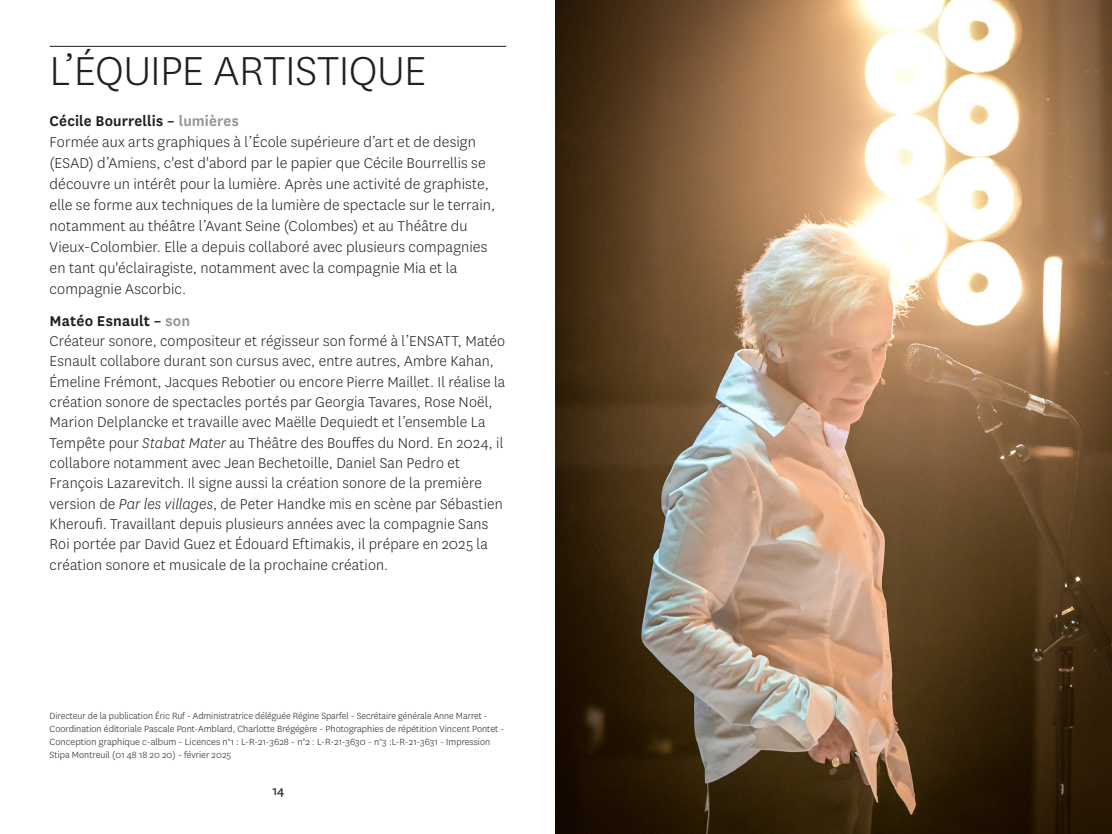
<style>
.page{position:relative;width:1112px;height:834px;background:#fff}
.page>*{position:absolute;margin:0;border:0;box-sizing:border-box;transform-origin:0 0}
.Titre_de_sections{font:300 47.25px "National";letter-spacing:-.01em;color:#231f20}
.Texte_en_National{font:300 16.62px/20.3px "National";letter-spacing:.01em;color:#231f20}
.Texte_en_National-2{font:600 16.62px "National";letter-spacing:.01em;color:#231f20}
.t1{font:14px "National";color:#231f20}
.notations{font:300 10.5px/13px "National";letter-spacing:.005em;color:#231f20;scale:.96 1}
.notations-2{font:300 10.5px/13px "National";letter-spacing:.005em;color:#231f20}
.s1{color:#939598}
.s2{font-style:italic}
</style>
<div class="page">
<hr style="left:50px;top:46px;width:456px;height:1px;background:#231f20">
<img style="left:556px;top:0;width:555px;height:833px">
<p class="Titre_de_sections" style="left:50px;top:41px;width:378px">L’ÉQUIPE ARTISTIQUE</p>
<p class="Texte_en_National-2" style="left:50px;top:109px;width:190px">Cécile Bourrellis – <span class="s1">lumières</span></p>
<p class="Texte_en_National" style="left:50px;top:131px;width:447px;line-height:21px">Formée aux arts graphiques à l’École supérieure d’art et de design (ESAD) d’Amiens, c'est d'abord par le papier que Cécile Bourrellis se découvre un intérêt pour la lumière. Après une activité de graphiste, elle se forme aux techniques de la lumière de spectacle sur le terrain, notamment au théâtre l’Avant Seine (Colombes) et au Théâtre du Vieux-Colombier. Elle a depuis collaboré avec plusieurs compagnies en tant qu'éclairagiste, notamment avec la compagnie Mia et la compagnie Ascorbic.</p>
<p class="Texte_en_National-2" style="left:50px;top:309px;width:142px">Matéo Esnault – <span class="s1">son</span></p>
<p class="Texte_en_National" style="left:50px;top:330px;width:457px">Créateur sonore, compositeur et régisseur son formé à l’ENSATT, Matéo Esnault collabore durant son cursus avec, entre autres, Ambre Kahan, Émeline Frémont, Jacques Rebotier ou encore Pierre Maillet. Il réalise la création sonore de spectacles portés par Georgia Tavares, Rose Noël, Marion Delplancke et travaille avec Maëlle Dequiedt et l’ensemble La Tempête pour <span class="s2">Stabat Mater</span> au Théâtre des Bouffes du Nord. En 2024, il collabore notamment avec Jean Bechetoille, Daniel San Pedro et François Lazarevitch. Il signe aussi la création sonore de la première version de <span class="s2">Par les villages</span>, de Peter Handke mis en scène par Sébastien Kheroufi. Travaillant depuis plusieurs années avec la compagnie Sans Roi portée par David Guez et Édouard Eftimakis, il prépare en 2025 la création sonore et musicale de la prochaine création.</p>
<p class="notations" style="left:50px;top:709px;width:475px">Directeur de la publication Éric Ruf - Administratrice déléguée Régine Sparfel - Secrétaire générale Anne Marret -<br>Coordination éditoriale Pascale Pont-Amblard, Charlotte Brégégère - Photographies de répétition Vincent Pontet -</p>
<p class="notations-2" style="left:50px;top:735px;width:442px">Conception graphique c-album - Licences n°1 : L-R-21-3628 - n°2 : L-R-21-3630 - n°3 :L-R-21-3631 - Impression<br>Stipa Montreuil (01 48 18 20 20) - février 2025</p>
<p class="t1" style="left:272px;top:781px;width:14px">14</p>
</div>
